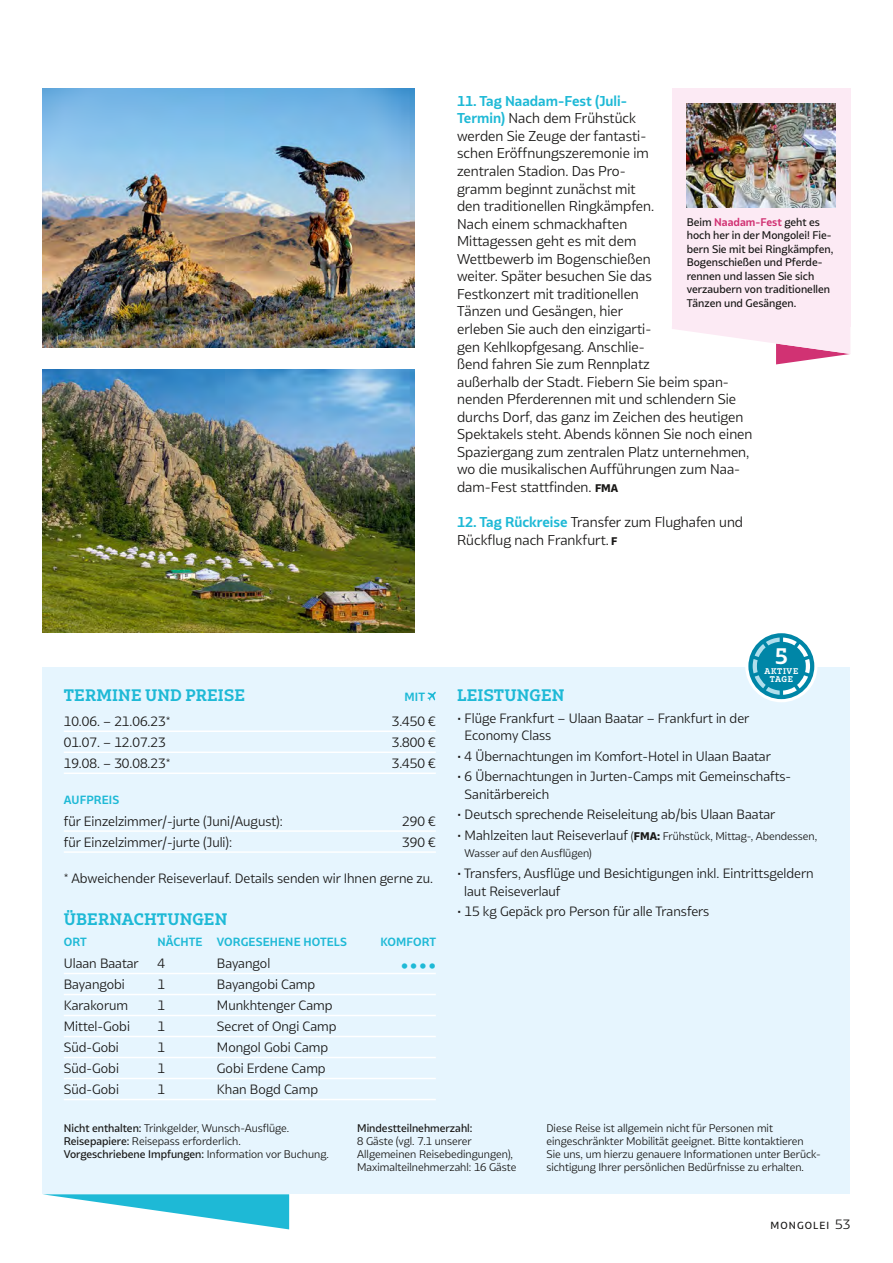
<style>
.page{position:relative;width:893px;height:1263px;background:#fff}
.page>*{position:absolute;margin:0;border:0;box-sizing:border-box;transform-origin:0 0}
.t1{font:700 21.3px "Bw Glenn Slab";color:#fff}
.t2{font:700 15.75px "Bw Glenn Slab";letter-spacing:.01em;color:#1eb9d6}
.t3{font:13.5px/17.5px "Bw Glenn Sans";color:#181716}
.t4{font:12.75px/17.5px "Bw Glenn Sans";color:#181716}
.t5{font:700 11.25px "Bw Glenn Sans";letter-spacing:.01em;color:#1eb9d6}
.t6{font:10.5px/12.8px "Bw Glenn Sans";color:#181716}
.t7{font:500 10.5px/13.5px "Bw Glenn Sans";color:#181716}
.t8{font:500 9.75px "Bw Glenn Sans";letter-spacing:.11em;color:#181716}
.t9{font:700 7.8px/8.1px "Bw Glenn Slab";letter-spacing:.085em;color:#fff;text-align:center}
.s1{font-weight:700;color:#1eb9d6}
.s2{font-weight:800;font-size:10.5px}
.s3{font-weight:700;color:#d13273}
.s4{font-weight:500}
.s5{font-size:12.75px}
.s6{font-weight:800}
.s7{font-weight:400;font-size:12.75px}
</style>
<div class="page">
<div style="left:43px;top:667px;width:807px;height:527px;background:#e6f5fe"></div>
<hr style="left:64px;top:730px;width:372px;height:2px;background:#fff">
<hr style="left:64px;top:751px;width:372px;height:2px;background:#fff">
<hr style="left:64px;top:772px;width:372px;height:2px;background:#fff">
<hr style="left:64px;top:830px;width:372px;height:2px;background:#fff">
<hr style="left:64px;top:851px;width:372px;height:2px;background:#fff">
<hr style="left:64px;top:973px;width:372px;height:1px;background:#fff">
<hr style="left:64px;top:994px;width:372px;height:1px;background:#fff">
<hr style="left:64px;top:1015px;width:372px;height:1px;background:#fff">
<hr style="left:64px;top:1036px;width:372px;height:1px;background:#fff">
<hr style="left:64px;top:1057px;width:372px;height:1px;background:#fff">
<hr style="left:64px;top:1078px;width:372px;height:1px;background:#fff">
<hr style="left:64px;top:1099px;width:372px;height:1px;background:#fff">
<svg style="left:427px;top:692px;width:9px;height:9px"></svg>
<svg style="left:43px;top:1194px;width:246px;height:35px"></svg>
<img style="left:43px;top:88px;width:372px;height:260px">
<img style="left:43px;top:369px;width:372px;height:263px">
<div style="left:745px;top:630px;width:72px;height:72px;background:#fff;border-radius:50%"></div>
<svg style="left:748px;top:633px;width:66px;height:66px"></svg>
<svg style="left:753px;top:637px;width:57px;height:58px;background:#38a1bb"></svg>
<div style="left:672px;top:88px;width:178px;height:238px;background:#fceaf4"></div>
<img style="left:687px;top:103px;width:149px;height:104px">
<svg style="left:672px;top:326px;width:178px;height:38px"></svg>
<p class="t3" style="left:457px;top:92px;width:297px"><span class="s1">11. Tag Naadam-Fest (Juli-<br>Termin)</span> Nach dem Frühstück<br>werden Sie Zeuge der fantasti-<br>schen Eröffnungszeremonie im<br>zentralen Stadion. Das Pro-<br>gramm beginnt zunächst mit<br>den traditionellen Ringkämpfen.<br>Nach einem schmackhaften<br>Mittagessen geht es mit dem<br>Wettbewerb im Bogenschießen<br>weiter. Später besuchen Sie das<br>Festkonzert mit traditionellen<br>Tänzen und Gesängen, hier<br>erleben Sie auch den einzigarti-<br>gen Kehlkopfgesang. Anschlie-<br>ßend fahren Sie zum Rennplatz<br>außerhalb der Stadt. Fiebern Sie beim span&shy;nenden Pferderennen mit und schlendern Sie durchs Dorf, das ganz im Zeichen des heutigen Spektakels steht. Abends können Sie noch einen Spaziergang zum zentralen Platz unternehmen, wo die musikalischen Aufführungen zum Naa&shy;dam-Fest stattfinden. <span class="s2">FMA</span></p>
<p class="t3" style="left:457px;top:513px;width:288px"><span class="s1">12. Tag Rückreise</span> Transfer zum Flughafen und<br>Rückflug nach Frankfurt. <span class="s2">F</span></p>
<p class="t7" style="left:687px;top:215px;width:148px">Beim <span class="s3">Naadam-Fest</span> geht es hoch her in der Mongolei! Fie&shy;bern Sie mit bei Ringkämpfen,<br>Bogenschießen und Pferde&shy;rennen und lassen Sie sich verzaubern von traditionellen<br>Tänzen und Gesängen.</p>
<h1 class="t1" style="left:775px;top:642px;width:14px">5</h1>
<p class="t9" style="left:764px;top:666px;width:35px">AKTIVE<br>TAGE</p>
<p class="t2" style="left:64px;top:685px;width:183px">TERMINE UND PREISE</p>
<p class="t5" style="left:404px;top:690px;width:22px">MIT</p>
<p class="t4" style="left:64px;top:712px;width:108px">10.06. – 21.06.23*</p>
<p class="t4" style="left:392px;top:712px;width:46px">3.450 €</p>
<p class="t4" style="left:64px;top:733px;width:103px">01.07. – 12.07.23</p>
<p class="t4" style="left:392px;top:733px;width:46px">3.800 €</p>
<p class="t4" style="left:64px;top:754px;width:108px">19.08. – 30.08.23*</p>
<p class="t4" style="left:392px;top:754px;width:46px">3.450 €</p>
<p class="t5" style="left:64px;top:793px;width:57px">AUFPREIS</p>
<p class="t4" style="left:64px;top:812px;width:220px">für Einzelzimmer/-jurte (Juni/August):</p>
<p class="t4" style="left:402px;top:812px;width:35px">290 €</p>
<p class="t4" style="left:64px;top:833px;width:170px">für Einzelzimmer/-jurte (Juli):</p>
<p class="t4" style="left:402px;top:833px;width:35px">390 €</p>
<p class="t4" style="left:64px;top:869px;width:371px">* Abweichender Reiseverlauf. Details senden wir Ihnen gerne zu.</p>
<p class="t2" style="left:64px;top:908px;width:165px">ÜBERNACHTUNGEN</p>
<p class="t5" style="left:64px;top:935px;width:25px">ORT</p>
<p class="t5" style="left:157px;top:935px;width:47px">NÄCHTE</p>
<p class="t5" style="left:217px;top:935px;width:132px">VORGESEHENE HOTELS</p>
<p class="t5" style="left:380px;top:935px;width:57px">KOMFORT</p>
<p class="t4" style="left:64px;top:955px;width:77px">Ulaan Baatar</p>
<p class="t4" style="left:157px;top:955px;width:9px">4</p>
<p class="t4" style="left:217px;top:955px;width:55px">Bayangol</p>
<p class="t4" style="left:64px;top:976px;width:63px">Bayangobi</p>
<p class="t4" style="left:157px;top:976px;width:9px">1</p>
<p class="t4" style="left:217px;top:976px;width:100px">Bayangobi Camp</p>
<p class="t4" style="left:64px;top:997px;width:66px">Karakorum</p>
<p class="t4" style="left:157px;top:997px;width:9px">1</p>
<p class="t4" style="left:217px;top:997px;width:117px">Munkhtenger Camp</p>
<p class="t4" style="left:64px;top:1018px;width:68px">Mittel-Gobi</p>
<p class="t4" style="left:157px;top:1018px;width:9px">1</p>
<p class="t4" style="left:217px;top:1018px;width:121px">Secret of Ongi Camp</p>
<p class="t4" style="left:64px;top:1039px;width:57px">Süd-Gobi</p>
<p class="t4" style="left:157px;top:1039px;width:9px">1</p>
<p class="t4" style="left:217px;top:1039px;width:113px">Mongol Gobi Camp</p>
<p class="t4" style="left:64px;top:1060px;width:57px">Süd-Gobi</p>
<p class="t4" style="left:157px;top:1060px;width:9px">1</p>
<p class="t4" style="left:217px;top:1060px;width:110px">Gobi Erdene Camp</p>
<p class="t4" style="left:64px;top:1081px;width:57px">Süd-Gobi</p>
<p class="t4" style="left:157px;top:1081px;width:9px">1</p>
<p class="t4" style="left:217px;top:1081px;width:103px">Khan Bogd Camp</p>
<p class="t6" style="left:64px;top:1122px;width:266px"><span class="s4">Nicht enthalten:</span> Trinkgelder, Wunsch-Ausflüge.<br><span class="s4">Reisepapiere:</span> Reisepass erforderlich.<br><span class="s4">Vorgeschriebene Impfungen:</span> Information vor Buchung.</p>
<p class="t6" style="left:546px;top:1122px;width:276px">Diese Reise ist allgemein nicht für Personen mit eingeschränkter Mobilität geeignet. Bitte kontaktieren<br>Sie uns, um hierzu genauere Informationen unter Berück&shy;sichtigung Ihrer persönlichen Bedürfnisse zu erhalten.</p>
<p class="t2" style="left:457px;top:685px;width:109px">LEISTUNGEN</p>
<p class="t4" style="left:465px;top:709px;width:286px;text-indent:-7px">• Flüge Frankfurt – Ulaan Baatar – Frankfurt in der<br>Economy Class</p>
<p class="t4" style="left:457px;top:747px;width:315px">• 4 Übernachtungen im Komfort-Hotel in Ulaan Baatar</p>
<p class="t4" style="left:465px;top:768px;width:328px;text-indent:-7px">• 6 Übernachtungen in Jurten-Camps mit Gemeinschafts-<br>Sanitärbereich</p>
<p class="t4" style="left:457px;top:806px;width:320px">• Deutsch sprechende Reiseleitung ab/bis Ulaan Baatar</p>
<p class="t6" style="left:465px;top:827px;width:354px;line-height:17.5px;text-indent:-8px"><span class="s5">• Mahlzeiten laut Reiseverlauf</span> (<span class="s6">FMA:</span> Frühstück, Mittag-, Abendessen,<br>Wasser auf den Ausflügen)</p>
<p class="t4" style="left:464px;top:864px;width:351px;text-indent:-7px">• Transfers, Ausflüge und Besichtigungen inkl. Eintrittsgeldern laut Reiseverlauf</p>
<p class="t4" style="left:457px;top:902px;width:254px">• 15 kg Gepäck pro Person für alle Transfers</p>
<p class="t7" style="left:357px;top:1121px;width:117px">Mindestteilnehmerzahl:</p>
<p class="t6" style="left:357px;top:1135px;width:161px">8 Gäste (vgl. 7.1 unserer<br>Allgemeinen Reisebedingungen),<br>Maximalteilnehmerzahl: 16 Gäste</p>
<p class="t8" style="left:770px;top:1219px;width:81px">MONGOLEI <span class="s7">53</span></p>
</div>
